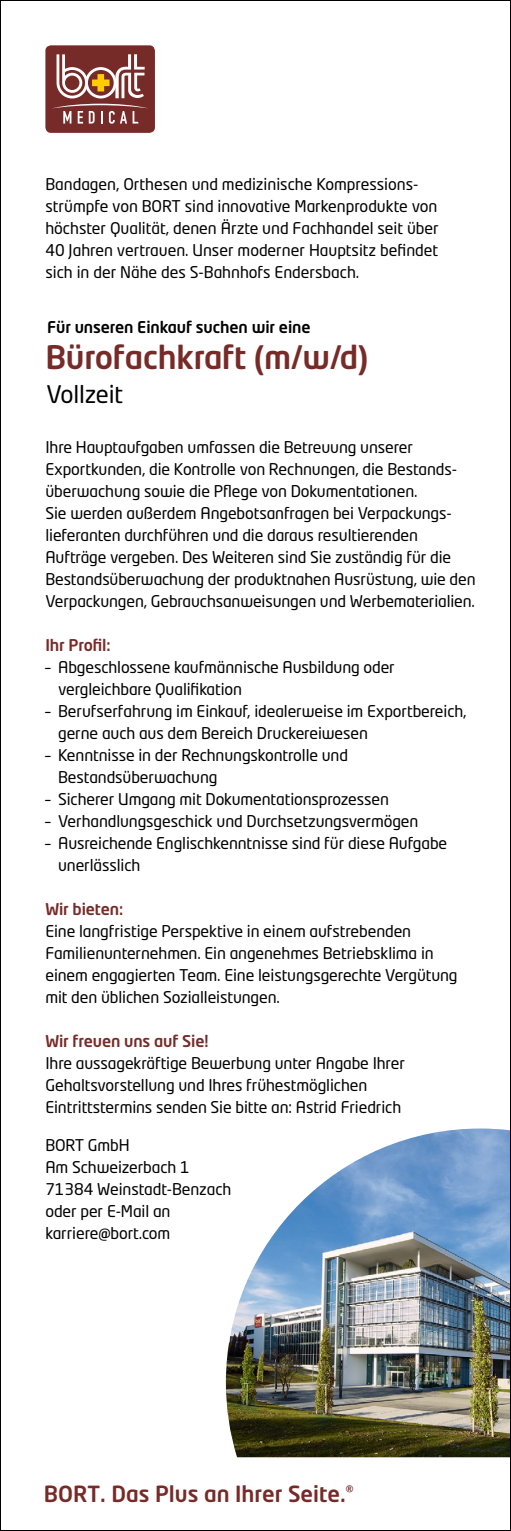
<style>
.page{position:relative;width:511px;height:1531px;background:#fff}
.page>*{position:absolute;margin:0;border:0;box-sizing:border-box;transform-origin:0 0}
.t1{font:500 32px "Neo Tech Pro";letter-spacing:-.01em;color:#772b28}
.t2{font:24px "Neo Tech Std";letter-spacing:-.01em;color:#000}
.t3{font:500 22px "Neo Tech Pro";color:#772b28}
.t4{font:16px/22px "Neo Tech Std";letter-spacing:-.01em;color:#000}
.t5{font:500 16px "Neo Tech Pro";letter-spacing:-.01em;color:#772b28}
.t6{font:500 16px "Neo Tech Pro";letter-spacing:-.01em;color:#000}
</style>
<div class="page">
<img style="left:226px;top:1128px;width:282px;height:329px">
<div style="left:45px;top:45px;width:110px;height:87px;background:#772b28;border-radius:5px"></div>
<svg style="left:56px;top:54px;width:88px;height:44px"></svg>
<svg style="left:52px;top:104px;width:96px;height:20px"></svg>
<p class="t4" style="left:45px;top:173px;width:394px">Bandagen, Orthesen und medizinische Kompressions&shy;strümpfe von BORT sind innovative Markenprodukte von höchster Qualität, denen Ärzte und Fachhandel seit über 40 Jahren vertrauen. Unser moderner Hauptsitz befindet sich in der Nähe des S-Bahnhofs Endersbach.</p>
<p class="t6" style="left:47px;top:317px;width:265px">Für unseren Einkauf suchen wir eine</p>
<h1 class="t1" style="left:45px;top:337px;width:324px">Bürofachkraft (m/w/d)</h1>
<h2 class="t2" style="left:46px;top:380px;width:78px">Vollzeit</h2>
<p class="t4" style="left:45px;top:435px;width:431px">Ihre Hauptaufgaben umfassen die Betreuung unserer Exportkunden, die Kontrolle von Rechnungen, die Bestands&shy;überwachung sowie die Pflege von Dokumentationen.<br>Sie werden außerdem Angebotsanfragen bei Verpackungs&shy;lieferanten durchführen und die daraus resultierenden Aufträge vergeben. Des Weiteren sind Sie zuständig für die Bestandsüberwachung der produktnahen Ausrüstung, wie den Verpackungen, Gebrauchsanweisungen und Werbematerialien.</p>
<p class="t5" style="left:45px;top:634px;width:67px">Ihr Profil:</p>
<p class="t4" style="left:58px;top:655px;width:338px;text-indent:-13px">– Abgeschlossene kaufmännische Ausbildung oder vergleichbare Qualifikation</p>
<p class="t4" style="left:58px;top:699px;width:409px;text-indent:-13px">– Berufserfahrung im Einkauf, idealerweise im Exportbereich, gerne auch aus dem Bereich Druckereiwesen</p>
<p class="t4" style="left:58px;top:743px;width:291px;text-indent:-13px">– Kenntnisse in der Rechnungskontrolle und<br>Bestandsüberwachung</p>
<p class="t4" style="left:45px;top:787px;width:345px">– Sicherer Umgang mit Dokumentationsprozessen</p>
<p class="t4" style="left:45px;top:809px;width:374px">– Verhandlungsgeschick und Durchsetzungsvermögen</p>
<p class="t4" style="left:58px;top:831px;width:390px;text-indent:-13px">– Ausreichende Englischkenntnisse sind für diese Aufgabe unerlässlich</p>
<p class="t5" style="left:45px;top:898px;width:79px">Wir bieten:</p>
<p class="t4" style="left:45px;top:919px;width:413px">Eine langfristige Perspektive in einem aufstrebenden Familienunternehmen. Ein angenehmes Betriebsklima in einem engagierten Team. Eine leistungsgerechte Vergütung mit den üblichen Sozialleistungen.</p>
<p class="t5" style="left:45px;top:1030px;width:164px">Wir freuen uns auf Sie!</p>
<p class="t4" style="left:45px;top:1051px;width:361px">Ihre aussagekräftige Bewerbung unter Angabe Ihrer<br>Gehaltsvorstellung und Ihres frühestmöglichen<br>Eintrittstermins senden Sie bitte an: Astrid Friedrich</p>
<p class="t4" style="left:45px;top:1133px;width:187px">BORT GmbH<br>Am Schweizerbach 1<br>71384 Weinstadt-Benzach oder per E-Mail an karriere@bort.com</p>
<h3 class="t3" style="left:44px;top:1480px;width:311px">BORT. Das Plus an Ihrer Seite.<sup>®</sup></h3>
</div>
